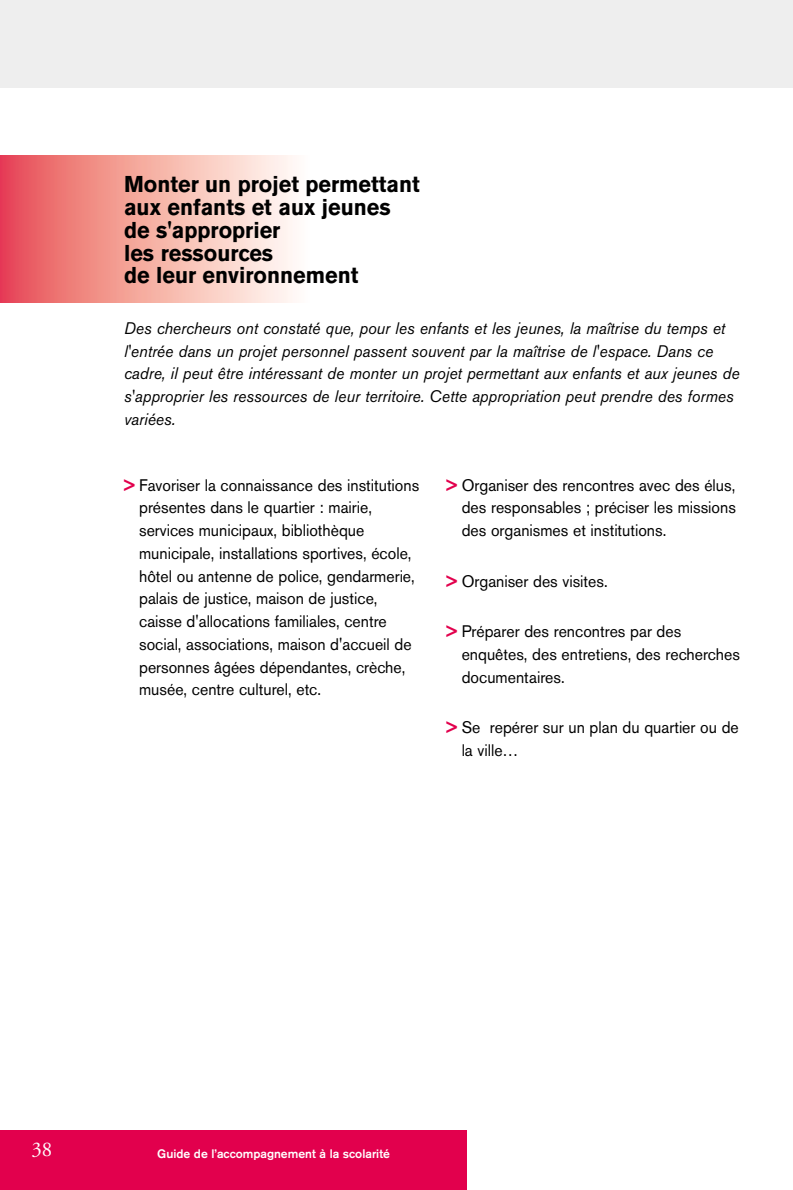
<style>
.page{position:relative;width:793px;height:1190px;background:#fff}
.page>*{position:absolute;margin:0;border:0;box-sizing:border-box;transform-origin:0 0}
.t1{font:700 22.75px/22.8px "Akzidenz Grotesk BE";color:#000;scale:.95 1}
.t2{font:21px "Adobe Garamond";color:#fff}
.t3{font:16.62px/22.8px "Akzidenz Grotesk BE";color:#000;scale:.95 1}
.t4{font:italic 16.62px/22.8px "Akzidenz Grotesk BE";color:#000;scale:.95 1}
.t5{font:500 12.25px "Akzidenz Grotesk BE";color:#fff}
.s1{font-weight:700;color:#e2004d}
</style>
<div class="page">
<hr style="left:1px;top:156px;width:3px;height:147px;background:#e53856">
<hr style="left:4px;top:156px;width:2px;height:147px;background:#e63d57">
<hr style="left:6px;top:156px;width:3px;height:147px;background:#e64058">
<hr style="left:9px;top:156px;width:2px;height:147px;background:#e64459">
<hr style="left:11px;top:156px;width:3px;height:147px;background:#e7475b">
<hr style="left:14px;top:156px;width:3px;height:147px;background:#e74a5d">
<hr style="left:17px;top:156px;width:2px;height:147px;background:#e74e5e">
<hr style="left:19px;top:156px;width:3px;height:147px;background:#e8515f">
<hr style="left:22px;top:156px;width:2px;height:147px;background:#e85361">
<hr style="left:24px;top:156px;width:3px;height:147px;background:#e95662">
<hr style="left:27px;top:156px;width:3px;height:147px;background:#e95863">
<hr style="left:30px;top:156px;width:2px;height:147px;background:#e95b64">
<hr style="left:32px;top:156px;width:3px;height:147px;background:#ea5e65">
<hr style="left:35px;top:156px;width:2px;height:147px;background:#ea6066">
<hr style="left:37px;top:156px;width:3px;height:147px;background:#eb6367">
<hr style="left:40px;top:156px;width:2px;height:147px;background:#eb6569">
<hr style="left:42px;top:156px;width:3px;height:147px;background:#eb676a">
<hr style="left:45px;top:156px;width:3px;height:147px;background:#ec6a6b">
<hr style="left:48px;top:156px;width:2px;height:147px;background:#ec6c6d">
<hr style="left:50px;top:156px;width:3px;height:147px;background:#ec6e6e">
<hr style="left:53px;top:156px;width:2px;height:147px;background:#ec706f">
<hr style="left:55px;top:156px;width:3px;height:147px;background:#ed7370">
<hr style="left:58px;top:156px;width:3px;height:147px;background:#ed7573">
<hr style="left:61px;top:156px;width:2px;height:147px;background:#ed7773">
<hr style="left:63px;top:156px;width:3px;height:147px;background:#ee7875">
<hr style="left:66px;top:156px;width:2px;height:147px;background:#ee7a77">
<hr style="left:68px;top:156px;width:3px;height:147px;background:#ee7d78">
<hr style="left:71px;top:156px;width:3px;height:147px;background:#ee7f78">
<hr style="left:73px;top:156px;width:3px;height:147px;background:#ee807a">
<hr style="left:76px;top:156px;width:3px;height:147px;background:#ef827c">
<hr style="left:79px;top:156px;width:2px;height:147px;background:#ef847d">
<hr style="left:81px;top:156px;width:3px;height:147px;background:#ef867e">
<hr style="left:84px;top:156px;width:2px;height:147px;background:#f08880">
<hr style="left:86px;top:156px;width:3px;height:147px;background:#f08981">
<hr style="left:89px;top:156px;width:3px;height:147px;background:#f08b82">
<hr style="left:92px;top:156px;width:2px;height:147px;background:#f18d84">
<hr style="left:94px;top:156px;width:3px;height:147px;background:#f18e85">
<hr style="left:97px;top:156px;width:2px;height:147px;background:#f19087">
<hr style="left:99px;top:156px;width:3px;height:147px;background:#f19388">
<hr style="left:102px;top:156px;width:3px;height:147px;background:#f29489">
<hr style="left:105px;top:156px;width:2px;height:147px;background:#f2958b">
<hr style="left:107px;top:156px;width:3px;height:147px;background:#f2968c">
<hr style="left:110px;top:156px;width:2px;height:147px;background:#f3988e">
<hr style="left:112px;top:156px;width:3px;height:147px;background:#f39a8f">
<hr style="left:115px;top:156px;width:3px;height:147px;background:#f39b90">
<hr style="left:117px;top:156px;width:3px;height:147px;background:#f39e93">
<hr style="left:120px;top:156px;width:3px;height:147px;background:#f49f94">
<hr style="left:123px;top:156px;width:2px;height:147px;background:#f4a094">
<hr style="left:125px;top:156px;width:3px;height:147px;background:#f4a395">
<hr style="left:128px;top:156px;width:2px;height:147px;background:#f4a397">
<hr style="left:130px;top:156px;width:3px;height:147px;background:#f4a698">
<hr style="left:133px;top:156px;width:3px;height:147px;background:#f4a79b">
<hr style="left:136px;top:156px;width:2px;height:147px;background:#f4a99c">
<hr style="left:138px;top:156px;width:3px;height:147px;background:#f6aa9e">
<hr style="left:141px;top:156px;width:2px;height:147px;background:#f6ac9f">
<hr style="left:143px;top:156px;width:3px;height:147px;background:#f6ad9f">
<hr style="left:146px;top:156px;width:3px;height:147px;background:#f6ada1">
<hr style="left:149px;top:156px;width:2px;height:147px;background:#f6afa3">
<hr style="left:151px;top:156px;width:3px;height:147px;background:#f6b1a3">
<hr style="left:154px;top:156px;width:2px;height:147px;background:#f6b2a6">
<hr style="left:156px;top:156px;width:3px;height:147px;background:#f6b4a7">
<hr style="left:159px;top:156px;width:2px;height:147px;background:#f6b4a7">
<hr style="left:161px;top:156px;width:3px;height:147px;background:#f7b6aa">
<hr style="left:164px;top:156px;width:3px;height:147px;background:#f7b8aa">
<hr style="left:167px;top:156px;width:2px;height:147px;background:#f7b9ac">
<hr style="left:169px;top:156px;width:3px;height:147px;background:#f7baad">
<hr style="left:172px;top:156px;width:2px;height:147px;background:#f7bcaf">
<hr style="left:174px;top:156px;width:3px;height:147px;background:#f8bdb1">
<hr style="left:177px;top:156px;width:3px;height:147px;background:#f8beb2">
<hr style="left:180px;top:156px;width:2px;height:147px;background:#f8c0b4">
<hr style="left:182px;top:156px;width:3px;height:147px;background:#f9c2b4">
<hr style="left:185px;top:156px;width:2px;height:147px;background:#f9c3b6">
<hr style="left:187px;top:156px;width:3px;height:147px;background:#f9c4b8">
<hr style="left:190px;top:156px;width:3px;height:147px;background:#f9c6ba">
<hr style="left:193px;top:156px;width:2px;height:147px;background:#f9c7bb">
<hr style="left:195px;top:156px;width:3px;height:147px;background:#fac8bd">
<hr style="left:198px;top:156px;width:2px;height:147px;background:#facabe">
<hr style="left:200px;top:156px;width:3px;height:147px;background:#facbc0">
<hr style="left:203px;top:156px;width:2px;height:147px;background:#faccc1">
<hr style="left:205px;top:156px;width:3px;height:147px;background:#facec3">
<hr style="left:208px;top:156px;width:3px;height:147px;background:#facfc5">
<hr style="left:211px;top:156px;width:2px;height:147px;background:#fbd0c6">
<hr style="left:213px;top:156px;width:3px;height:147px;background:#fbd1c7">
<hr style="left:216px;top:156px;width:2px;height:147px;background:#fbd3c8">
<hr style="left:218px;top:156px;width:3px;height:147px;background:#fbd4ca">
<hr style="left:221px;top:156px;width:3px;height:147px;background:#fbd5cb">
<hr style="left:224px;top:156px;width:2px;height:147px;background:#fbd7cd">
<hr style="left:226px;top:156px;width:3px;height:147px;background:#fcd7ce">
<hr style="left:229px;top:156px;width:2px;height:147px;background:#fcd8d0">
<hr style="left:231px;top:156px;width:3px;height:147px;background:#fcdad1">
<hr style="left:234px;top:156px;width:3px;height:147px;background:#fcdcd3">
<hr style="left:236px;top:156px;width:3px;height:147px;background:#fcddd4">
<hr style="left:239px;top:156px;width:3px;height:147px;background:#fcded5">
<hr style="left:242px;top:156px;width:2px;height:147px;background:#fcdfd7">
<hr style="left:244px;top:156px;width:3px;height:147px;background:#fde0d8">
<hr style="left:247px;top:156px;width:2px;height:147px;background:#fde2da">
<hr style="left:249px;top:156px;width:3px;height:147px;background:#fde3dc">
<hr style="left:252px;top:156px;width:3px;height:147px;background:#fde5de">
<hr style="left:255px;top:156px;width:2px;height:147px;background:#fde6df">
<hr style="left:257px;top:156px;width:3px;height:147px;background:#fde7e0">
<hr style="left:260px;top:156px;width:2px;height:147px;background:#fee8e2">
<hr style="left:262px;top:156px;width:3px;height:147px;background:#feeae4">
<hr style="left:265px;top:156px;width:3px;height:147px;background:#feebe5">
<hr style="left:268px;top:156px;width:2px;height:147px;background:#feece7">
<hr style="left:270px;top:156px;width:3px;height:147px;background:#feede9">
<hr style="left:273px;top:156px;width:2px;height:147px;background:#feeeea">
<hr style="left:275px;top:156px;width:3px;height:147px;background:#feefec">
<hr style="left:278px;top:156px;width:2px;height:147px;background:#fef0ed">
<hr style="left:280px;top:156px;width:3px;height:147px;background:#fef1ee">
<hr style="left:283px;top:156px;width:3px;height:147px;background:#fef2ee">
<hr style="left:286px;top:156px;width:2px;height:147px;background:#fef4f0">
<hr style="left:288px;top:156px;width:3px;height:147px;background:#fff6f2">
<hr style="left:291px;top:156px;width:2px;height:147px;background:#fff6f3">
<hr style="left:293px;top:156px;width:3px;height:147px;background:#fff7f6">
<hr style="left:296px;top:156px;width:3px;height:147px;background:#fff8f6">
<hr style="left:299px;top:156px;width:2px;height:147px;background:#fffaf8">
<hr style="left:301px;top:156px;width:3px;height:147px;background:#fffbf9">
<hr style="left:304px;top:156px;width:2px;height:147px;background:#fffcfb">
<div style="left:1px;top:0;width:792px;height:87px;background:#eee"></div>
<div style="left:1px;top:1130px;width:465px;height:59px;background:#e2004d"></div>
<h1 class="t1" style="left:124px;top:175px;width:313px">Monter un projet permettant aux enfants et aux jeunes de s'approprier<br>les ressources<br>de leur environnement</h1>
<p class="t4" style="left:124px;top:318px;width:649px">Des chercheurs ont constaté que, pour les enfants et les jeunes, la maîtrise du temps et l'entrée dans un projet personnel passent souvent par la maîtrise de l'espace. Dans ce cadre, il peut être intéressant de monter un projet permettant aux enfants et aux jeunes de s'approprier les ressources de leur territoire. Cette appropriation peut prendre des formes variées.</p>
<p class="t3" style="left:139px;top:475px;width:296px;text-indent:-15px"><span class="s1">&gt;</span> Favoriser la connaissance des institutions présentes dans le quartier : mairie, services municipaux, bibliothèque municipale, installations sportives, école, hôtel ou antenne de police, gendarmerie, palais de justice, maison de justice, caisse d'allocations familiales, centre social, associations, maison d'accueil de personnes âgées dépendantes, crèche, musée, centre culturel, etc.</p>
<p class="t3" style="left:462px;top:475px;width:290px;text-align:justify;text-indent:-15px"><span class="s1">&gt;</span> Organiser des rencontres avec des élus, des responsables ; préciser les missions des organismes et institutions.</p>
<p class="t3" style="left:446px;top:571px;width:171px"><span class="s1">&gt;</span> Organiser des visites.</p>
<p class="t3" style="left:462px;top:622px;width:294px;text-indent:-15px"><span class="s1">&gt;</span> Préparer des rencontres par des enquêtes, des entretiens, des recherches documentaires.</p>
<p class="t3" style="left:462px;top:718px;width:293px;text-indent:-15px"><span class="s1">&gt;</span> Se repérer sur un plan du quartier ou de la ville…</p>
<p class="t2" style="left:31px;top:1141px;width:22px">38</p>
<p class="t5" style="left:157px;top:1149px;width:234px">Guide de l’accompagnement à la scolarité</p>
</div>
